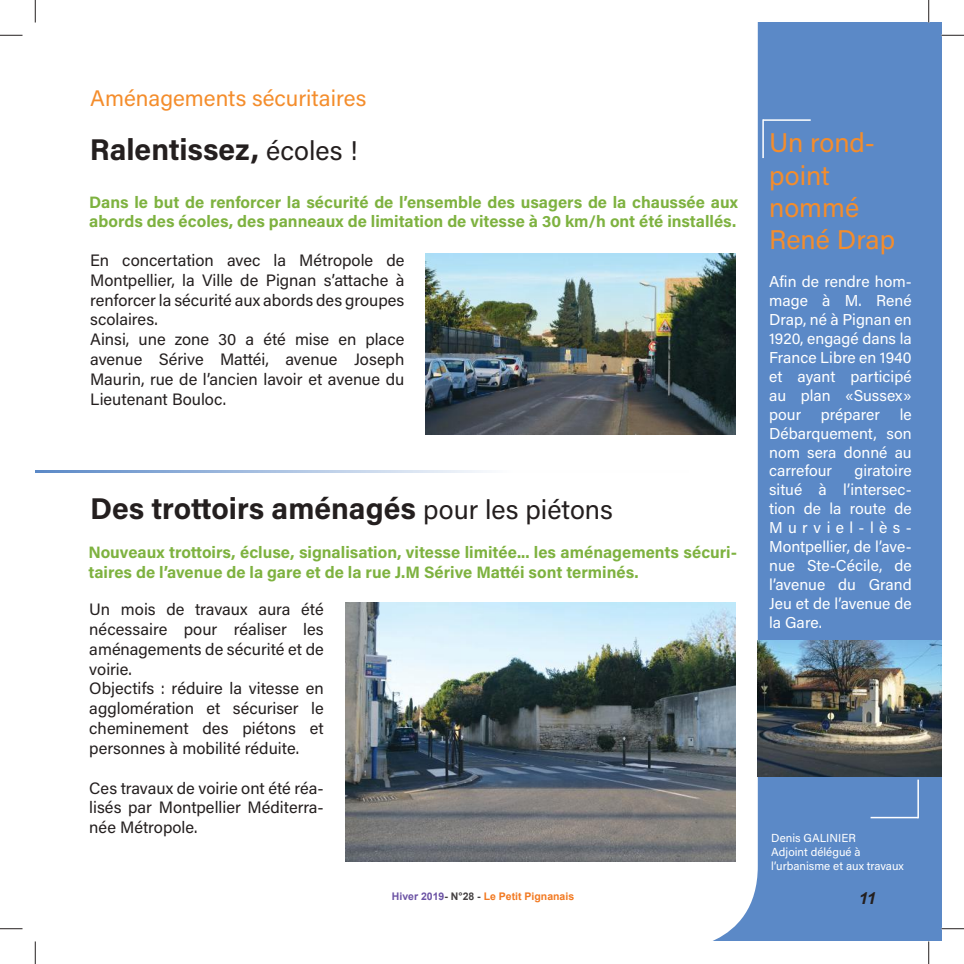
<style>
.page{position:relative;width:964px;height:964px;background:#fff}
.page>*{position:absolute;margin:0;border:0;box-sizing:border-box;transform-origin:0 0}
.t1{font:700 30px "Acumin Pro";color:#241f1f}
.t2{font:27px/32.4px "Acumin Pro";color:#f48d2c}
.t3{font:22.5px "Acumin Pro";color:#f48d2c}
.t4{font:16.5px/19.8px "Acumin Pro";color:#241f1f}
.t5{font:700 16.5px/19.8px "Acumin Pro";color:#7eb240}
.t6{font:italic 700 16.5px "Arial";color:#241f1f}
.t7{font:15.75px/18.9px "Acumin Pro";color:#fff;text-align:justify}
.t8{font:11.7px/14px "Acumin Pro";color:#fff}
.t9{font:700 10.5px "Arial";color:#f27921}
.s1{font-weight:400;font-size:27px}
.s2{color:#6d54a5}
.s3{color:#444041}
</style>
<div class="page">
<div style="left:609px;top:22px;width:332px;height:919px;background:#5b89c7"></div>
<div style="left:585px;top:22px;width:172px;height:919px;background:#fff"></div>
<hr style="left:35px;top:470px;width:653px;height:2px;background:#5b89c7">
<hr style="left:763px;top:119px;width:47px;height:2px;background:#fff">
<hr style="left:762px;top:119px;width:1px;height:39px;background:#fff">
<hr style="left:870px;top:816px;width:48px;height:2px;background:#fff">
<hr style="left:917px;top:779px;width:1px;height:39px;background:#fff">
<img style="left:345px;top:603px;width:390px;height:258px">
<img style="left:425px;top:254px;width:310px;height:180px">
<img style="left:757px;top:640px;width:184px;height:136px">
<svg style="left:0;top:35px;width:22px;height:1px"></svg>
<svg style="left:941px;top:35px;width:22px;height:1px"></svg>
<svg style="left:0;top:928px;width:22px;height:1px"></svg>
<svg style="left:941px;top:928px;width:22px;height:1px"></svg>
<svg style="left:35px;top:0;width:1px;height:22px"></svg>
<svg style="left:35px;top:941px;width:1px;height:22px"></svg>
<svg style="left:928px;top:0;width:1px;height:22px"></svg>
<svg style="left:928px;top:941px;width:1px;height:22px"></svg>
<h3 class="t3" style="left:90px;top:82px;width:278px">Aménagements sécuritaires</h3>
<h1 class="t1" style="left:90px;top:129px;width:269px">Ralentissez, <span class="s1">écoles !</span></h1>
<p class="t5" style="left:89px;top:191px;width:650px">Dans le but de renforcer la sécurité de l’ensemble des usagers de la chaussée aux abords des écoles, des panneaux de limitation de vitesse à 30 km/h ont été installés.</p>
<p class="t4" style="left:90px;top:249px;width:316px">En concertation avec la Métropole de Montpellier, la Ville de Pignan s’attache à renforcer la sécurité aux abords des groupes scolaires.<br>Ainsi, une zone 30 a été mise en place avenue Sérive Mattéi, avenue Joseph Maurin, rue de l’ancien lavoir et avenue du Lieutenant Bouloc.</p>
<h1 class="t1" style="left:90px;top:487px;width:524px">Des trottoirs aménagés <span class="s1">pour les piétons</span></h1>
<p class="t5" style="left:88px;top:541px;width:650px">Nouveaux trottoirs, écluse, signalisation, vitesse limitée... les aménagements sécuri&shy;taires de l’avenue de la gare et de la rue J.M Sérive Mattéi sont terminés.</p>
<p class="t4" style="left:89px;top:599px;width:236px">Un mois de travaux aura été nécessaire pour réaliser les aménagements de sécurité et de voirie.<br>Objectifs : réduire la vitesse en agglomération et sécuriser le cheminement des piétons et personnes à mobilité réduite.</p>
<p class="t4" style="left:89px;top:777px;width:236px;text-align:justify">Ces travaux de voirie ont été réa&shy;lisés par Montpellier Méditerra&shy;née Métropole.</p>
<h2 class="t2" style="left:769px;top:125px;width:127px">Un rond&shy;point nommé<br>René Drap</h2>
<p class="t7" style="left:769px;top:272px;width:144px">Afin de rendre hom&shy;mage à M. René Drap, né à Pignan en 1920, engagé dans la France Libre en 1940 et ayant participé au plan «Sussex» pour préparer le Débarquement, son nom sera donné au carrefour</p>
<p class="t7" style="left:769px;top:461px;width:144px;text-indent:85px">giratoire situé à l’intersec&shy;tion de la route de Murviel-lès-Montpellier, de l’ave&shy;nue Ste-Cécile, de l’avenue du Grand Jeu et de l’avenue de la Gare.</p>
<p class="t8" style="left:771px;top:830px;width:134px">Denis GALINIER<br>Adjoint délégué à l’urbanisme et aux travaux</p>
<p class="t9" style="left:392px;top:888px;width:184px"><span class="s2">Hiver 2019</span><span class="s3">- N°28 -</span> Le Petit Pignanais</p>
<p class="t6" style="left:858px;top:887px;width:19px">11</p>
</div>
